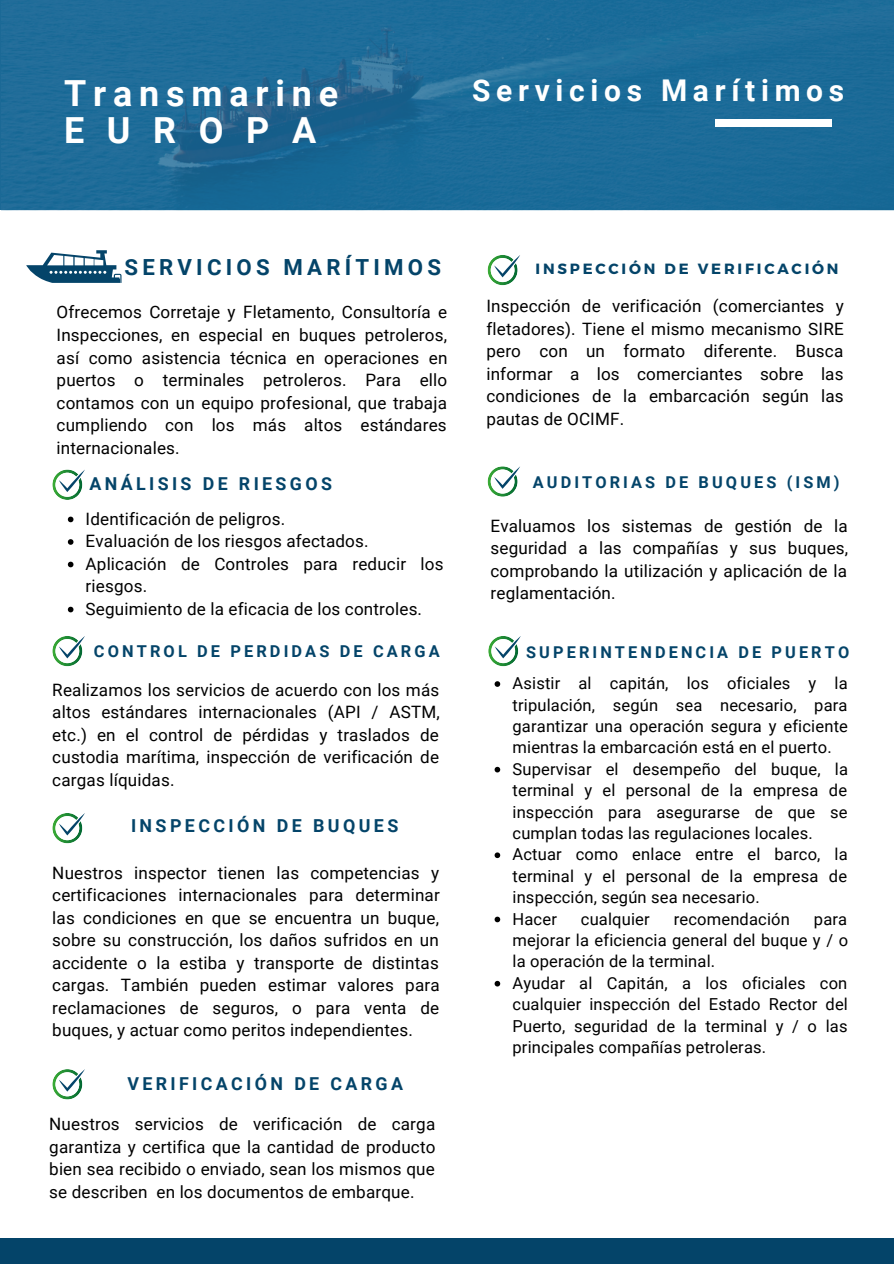
<style>
.page{position:relative;width:894px;height:1264px;background:#fff}
.page>*{position:absolute;margin:0;border:0;box-sizing:border-box;transform-origin:0 0}
.t1{font:700 36px "Roboto";letter-spacing:.19em;color:#fff}
.t2{font:700 30px "Roboto";letter-spacing:.19em;color:#fff}
.t3{font:700 22.2px "Roboto";letter-spacing:.19em;color:#044469}
.t4{font:700 17.85px "Roboto";letter-spacing:.19em;color:#044469}
.t5{font:17.1px/22.5px "Roboto";letter-spacing:.01em;color:#000;text-align:justify}
.t6{font:16.5px/21.5px "Roboto";letter-spacing:.01em;color:#000;text-align:justify}
.t7{font:700 16.35px "Roboto";letter-spacing:.19em;color:#044469}
.t8{font:700 14.85px "Montserrat";letter-spacing:.19em;color:#044469}
</style>
<div class="page">
<img style="left:1px;top:0;width:892px;height:211px">
<div style="left:715px;top:119px;width:116px;height:7px;background:#fff"></div>
<svg style="left:26px;top:250px;width:95px;height:33px"></svg>
<svg style="left:52px;top:469px;width:33px;height:31px"></svg>
<svg style="left:487px;top:466px;width:33px;height:30px"></svg>
<svg style="left:52px;top:636px;width:33px;height:30px"></svg>
<svg style="left:52px;top:1069px;width:33px;height:30px"></svg>
<svg style="left:52px;top:813px;width:33px;height:30px"></svg>
<svg style="left:488px;top:636px;width:32px;height:30px"></svg>
<svg style="left:487px;top:255px;width:33px;height:30px"></svg>
<div style="left:0;top:1238px;width:893px;height:25px;background:#044469"></div>
<svg style="left:68px;top:516px;width:5px;height:6px"></svg>
<svg style="left:68px;top:539px;width:5px;height:6px"></svg>
<svg style="left:68px;top:561px;width:5px;height:6px"></svg>
<svg style="left:68px;top:606px;width:5px;height:6px"></svg>
<svg style="left:494px;top:681px;width:6px;height:6px"></svg>
<svg style="left:494px;top:766px;width:6px;height:6px"></svg>
<svg style="left:494px;top:852px;width:6px;height:6px"></svg>
<svg style="left:494px;top:916px;width:6px;height:6px"></svg>
<svg style="left:494px;top:980px;width:6px;height:6px"></svg>
<p class="t1" style="left:64px;top:72px;width:276px">Transmarine</p>
<p class="t1" style="left:64px;top:109px;width:253px">EUROPA</p>
<p class="t2" style="left:472px;top:73px;width:373px">Servicios Marítimos</p>
<p class="t3" style="left:125px;top:254px;width:318px">SERVICIOS MARÍTIMOS</p>
<p class="t5" style="left:57px;top:301px;width:392px">Ofrecemos Corretaje y Fletamento, Consultoría e Inspecciones, en especial en buques petroleros, así como asistencia técnica en operaciones en puertos o terminales petroleros. Para ello contamos con un equipo profesional, que trabaja cumpliendo con los más altos estándares internacionales.</p>
<p class="t4" style="left:89px;top:473px;width:244px">ANÁLISIS DE RIESGOS</p>
<p class="t5" style="left:86px;top:507px;width:201px">Identificación de peligros.</p>
<p class="t5" style="left:86px;top:530px;width:284px">Evaluación de los riesgos afectados.</p>
<p class="t5" style="left:86px;top:552px;width:359px">Aplicación de Controles para reducir los riesgos.</p>
<p class="t5" style="left:86px;top:597px;width:338px">Seguimiento de la eficacia de los controles.</p>
<p class="t7" style="left:94px;top:641px;width:347px">CONTROL DE PERDIDAS DE CARGA</p>
<p class="t5" style="left:52px;top:678px;width:389px">Realizamos los servicios de acuerdo con los más altos estándares internacionales (API / ASTM, etc.) en el control de pérdidas y traslados de custodia marítima, inspección de verificación de cargas líquidas.</p>
<p class="t4" style="left:131px;top:815px;width:269px">INSPECCIÓN DE BUQUES</p>
<p class="t5" style="left:52px;top:861px;width:389px">Nuestros inspector tienen las competencias y certificaciones internacionales para determinar las condiciones en que se encuentra un buque, sobre su construcción, los daños sufridos en un accidente o la estiba y transporte de distintas cargas. También pueden estimar valores para reclamaciones de seguros, o para venta de buques, y actuar como peritos independientes.</p>
<p class="t4" style="left:127px;top:1073px;width:277px">VERIFICACIÓN DE CARGA</p>
<p class="t5" style="left:49px;top:1113px;width:387px">Nuestros servicios de verificación de carga garantiza y certifica que la cantidad de producto bien sea recibido o enviado, sean los mismos que se describen en los documentos de embarque.</p>
<p class="t8" style="left:535px;top:259px;width:304px">INSPECCIÓN DE VERIFICACIÓN</p>
<p class="t5" style="left:486px;top:295px;width:359px">Inspección de verificación (comerciantes y fletadores). Tiene el mismo mecanismo SIRE pero con un formato diferente. Busca informar a los comerciantes sobre las condiciones de la embarcación según las pautas de OCIMF.</p>
<p class="t7" style="left:532px;top:473px;width:308px">AUDITORIAS DE BUQUES (ISM)</p>
<p class="t5" style="left:490px;top:514px;width:359px">Evaluamos los sistemas de gestión de la seguridad a las compañías y sus buques, comprobando la utilización y aplicación de la reglamentación.</p>
<p class="t7" style="left:526px;top:642px;width:324px">SUPERINTENDENCIA DE PUERTO</p>
<p class="t6" style="left:512px;top:672px;width:337px">Asistir al capitán, los oficiales y la tripulación, según sea necesario, para garantizar una operación segura y eficiente mientras la embarcación está en el puerto.</p>
<p class="t6" style="left:512px;top:758px;width:337px">Supervisar el desempeño del buque, la terminal y el personal de la empresa de inspección para asegurarse de que se cumplan todas las regulaciones locales.</p>
<p class="t6" style="left:512px;top:844px;width:336px">Actuar como enlace entre el barco, la terminal y el personal de la empresa de inspección, según sea necesario.</p>
<p class="t6" style="left:512px;top:908px;width:46px">Hacer</p>
<p class="t6" style="left:580px;top:908px;width:70px">cualquier</p>
<p class="t6" style="left:673px;top:908px;width:118px">recomendación</p>
<p class="t6" style="left:512px;top:908px;width:337px;text-indent:301px">para mejorar la eficiencia general del buque y / o la operación de la terminal.</p>
<p class="t6" style="left:512px;top:972px;width:337px">Ayudar al Capitán, a los oficiales con cualquier inspección del Estado Rector del Puerto, seguridad de la terminal y / o las principales compañías petroleras.</p>
</div>
